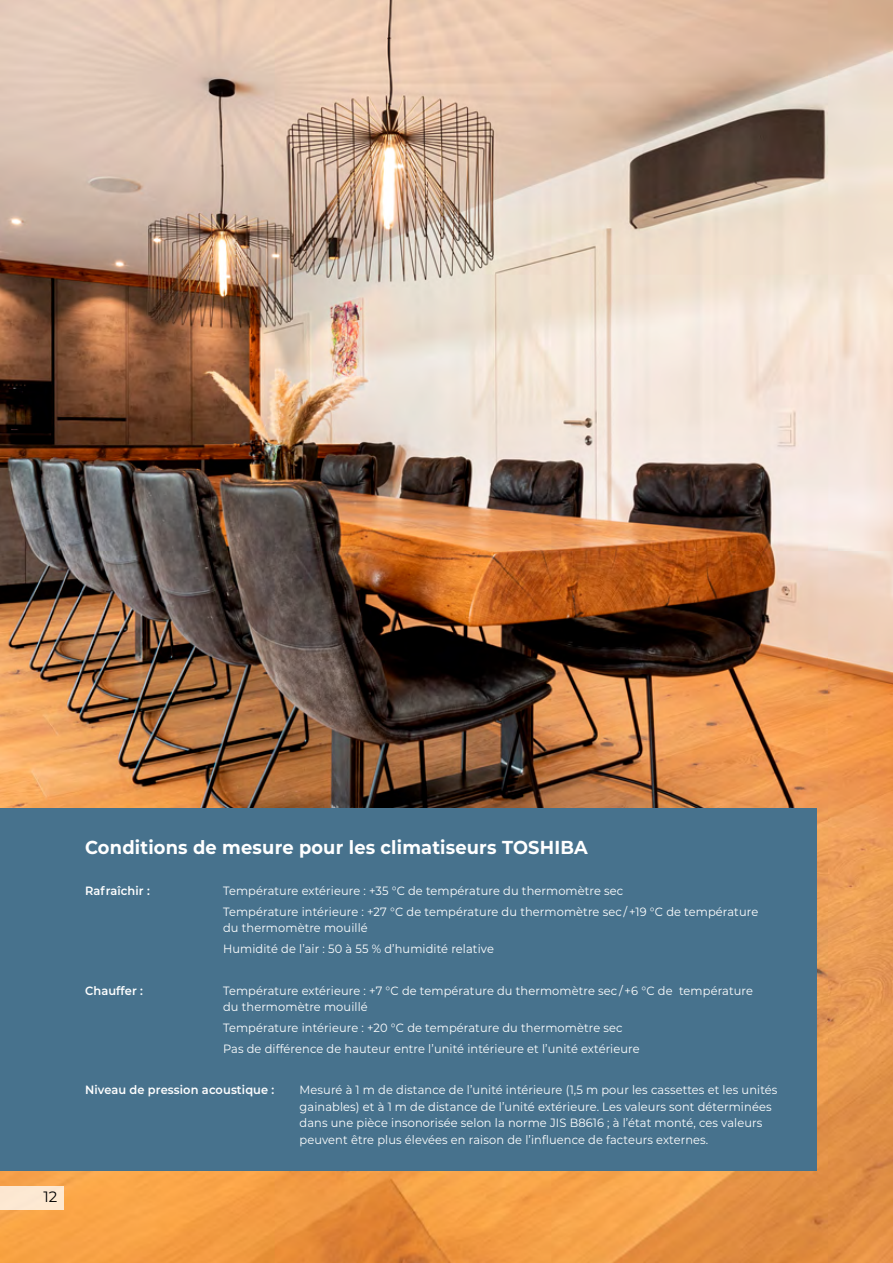
<style>
.page{position:relative;width:893px;height:1263px;background:#fff}
.page>*{position:absolute;margin:0;border:0;box-sizing:border-box;transform-origin:0 0}
.t1{font:700 18.75px "Montserrat";letter-spacing:.01em;color:#fff;scale:.95 1}
.t2{font:15px "Montserrat";color:#000}
.t3{font:12px/16.5px "Montserrat";letter-spacing:.01em;color:#fff;scale:.95 1}
.t4{font:600 12px "Montserrat";letter-spacing:.01em;color:#fff;scale:.95 1}
</style>
<div class="page">
<img style="left:0;top:0;width:893px;height:1263px">
<div style="left:0;top:808px;width:816px;height:363px;background:#47728d"></div>
<div style="left:0;top:1186px;width:64px;height:24px;background:#fde9d2"></div>
<p class="t2" style="left:44px;top:1187px;width:15px">12</p>
<h1 class="t1" style="left:85px;top:833px;width:531px">Conditions de mesure pour les climatiseurs TOSHIBA</h1>
<p class="t4" style="left:85px;top:882px;width:70px">Rafraîchir :</p>
<p class="t3" style="left:223px;top:880px;width:565px;line-height:20.7px">Température extérieure : +35 °C de température du thermomètre sec<br>Température intérieure : +27 °C de température du thermomètre sec / +19 °C de température</p>
<p class="t3" style="left:223px;top:917px;width:287px;line-height:20.7px">du thermomètre mouillé<br>Humidité de l’air : 50 à 55 % d’humidité relative</p>
<p class="t4" style="left:85px;top:982px;width:62px">Chauffer :</p>
<p class="t3" style="left:223px;top:982px;width:559px">Température extérieure : +7 °C de température du thermomètre sec / +6 °C de température du thermomètre mouillé</p>
<p class="t3" style="left:223px;top:1017px;width:440px;line-height:20.7px">Température intérieure : +20 °C de température du thermomètre sec<br>Pas de différence de hauteur entre l’unité intérieure et l’unité extérieure</p>
<p class="t4" style="left:85px;top:1081px;width:201px">Niveau de pression acoustique :</p>
<p class="t3" style="left:300px;top:1081px;width:505px">Mesuré à 1 m de distance de l’unité intérieure (1,5 m pour les cassettes et les unités gainables) et à 1 m de distance de l’unité extérieure. Les valeurs sont déterminées dans une pièce insonorisée selon la norme JIS B8616 ; à l’état monté, ces valeurs peuvent être plus élevées en raison de l’influence de facteurs externes.</p>
</div>
